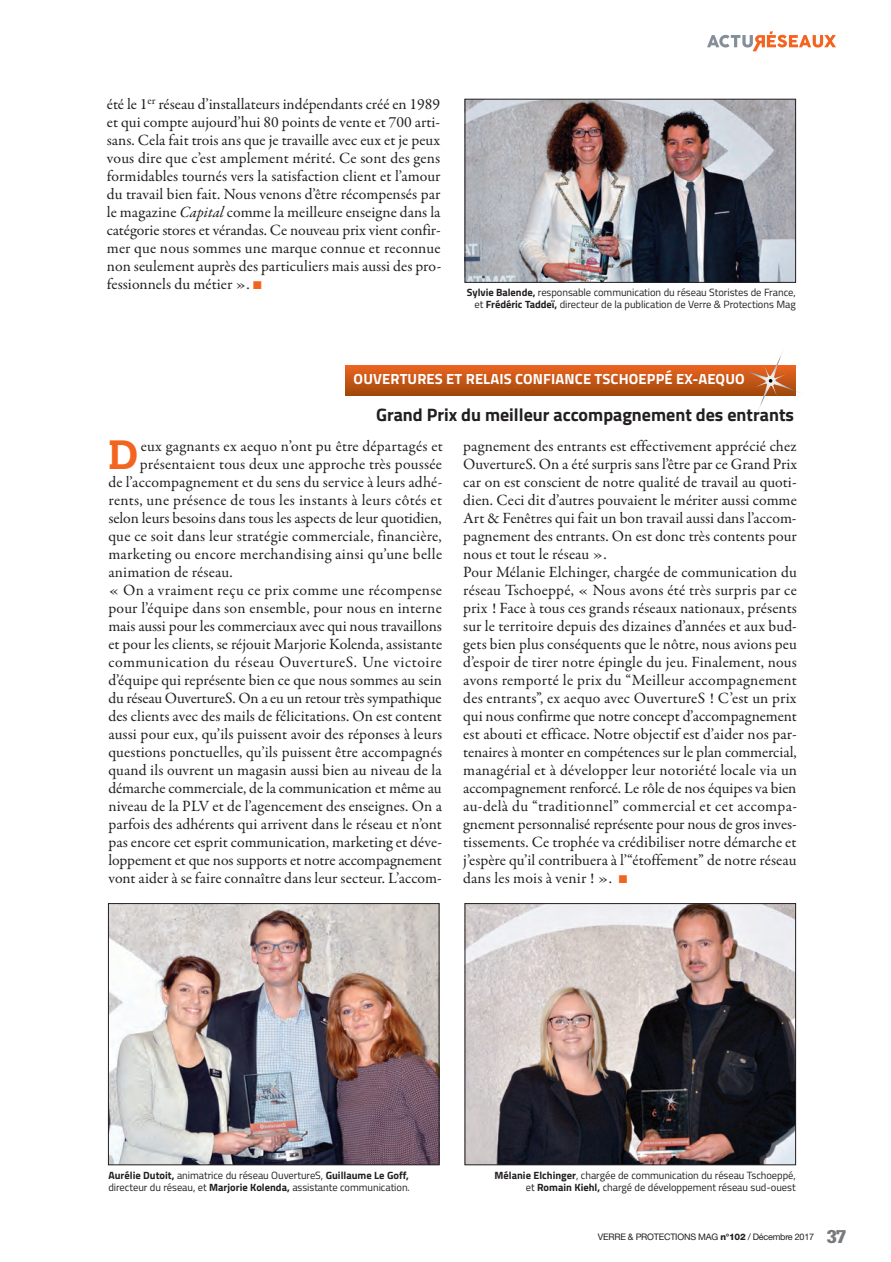
<style>
.page{position:relative;width:891px;height:1262px;background:#fff}
.page>*{position:absolute;margin:0;border:0;box-sizing:border-box;transform-origin:0 0}
.t1{font:700 40.5px "Calvert MT Std";color:#f36421}
.t2{font:700 18px "Titillium";color:#231f20}
.t3{font:15.75px/18px "Garamond Premr Pro";letter-spacing:.005em;color:#231f20;text-align:justify}
.t4{font:15.75px "Garamond Premr Pro";letter-spacing:-.015em;color:#231f20}
.t5{font:15.75px "Garamond Premr Pro";letter-spacing:.03em;color:#231f20}
.t6{font:700 14.7px "Titillium";letter-spacing:.01em;color:#fff}
.t7{font:10.5px/12px "Titillium";letter-spacing:-.005em;color:#231f20;text-align:right}
.t8{font:9px "Helvetica Neue LT Std";letter-spacing:-.025em;color:#231f20}
.s1{font-style:italic}
.s2{color:#f36421}
.s3{font-weight:700}
.s4{font-weight:800}
.s5{font-family:"Glypha LT Std";font-weight:900;font-size:18px;color:#787a7d}
</style>
<div class="page">
<svg style="left:707px;top:31px;width:128px;height:20px"></svg>
<img style="left:466px;top:101px;width:327px;height:180px">
<div style="left:464px;top:99px;width:331px;height:184px;border:1px solid #231f20"></div>
<img style="left:466px;top:905px;width:327px;height:258px">
<div style="left:464px;top:903px;width:331px;height:262px;border:1px solid #231f20"></div>
<img style="left:110px;top:905px;width:327px;height:258px">
<div style="left:108px;top:903px;width:331px;height:262px;border:1px solid #231f20"></div>
<div style="left:345px;top:365px;width:449px;height:30px;background:linear-gradient(to bottom,#ed6421,#a2490d)"></div>
<svg style="left:737px;top:351px;width:63px;height:59px"></svg>
<p class="t3" style="left:107px;top:96px;width:336px">été le 1<sup>er</sup> réseau d’installateurs indépendants créé en 1989 et qui compte aujourd’hui 80 points de vente et 700 arti&shy;sans. Cela fait trois ans que je travaille avec eux et je peux vous dire que c’est amplement mérité. Ce sont des gens formidables tournés vers la satisfaction client et l’amour du travail bien fait. Nous venons d’être récompensés par le magazine <span class="s1">Capital</span> comme la meilleure enseigne dans la catégorie stores et vérandas. Ce nouveau prix vient confir&shy;mer que nous sommes une marque connue et reconnue non seulement auprès des particuliers mais aussi des pro&shy;fessionnels du métier ». <span class="s2">■</span></p>
<p class="t7" style="left:467px;top:288px;width:330px"><span class="s3">Sylvie Balende,</span> responsable communication du réseau Storistes de France, et <span class="s3">Frédéric Taddeï,</span> directeur de la publication de Verre &amp; protections Mag</p>
<p class="t6" style="left:353px;top:374px;width:392px">OUVERTURES ET RELAIS CONFIANCE TSCHOEPPÉ EX-AEQUO</p>
<p class="t2" style="left:376px;top:408px;width:419px">Grand Prix du meilleur accompagnement des entrants</p>
<h1 class="t1" style="left:108px;top:439px;width:31px">D</h1>
<p class="t3" style="left:141px;top:438px;width:303px">eux gagnants ex aequo n’ont pu être départagés et</p>
<p class="t3" style="left:140px;top:456px;width:303px">présentaient tous deux une approche très poussée</p>
<p class="t3" style="left:108px;top:474px;width:335px">de l’accompagnement et du sens du service à leurs adhé-</p>
<p class="t3" style="left:108px;top:492px;width:335px">rents, une présence de tous les instants à leurs côtés et</p>
<p class="t3" style="left:108px;top:510px;width:335px">selon leurs besoins dans tous les aspects de leur quotidien,</p>
<p class="t3" style="left:108px;top:528px;width:335px">que ce soit dans leur stratégie commerciale, financière,</p>
<p class="t3" style="left:108px;top:546px;width:335px">marketing ou encore merchandising ainsi qu’une belle</p>
<p class="t3" style="left:108px;top:564px;width:126px">animation de réseau.</p>
<p class="t3" style="left:108px;top:582px;width:335px">« On a vraiment reçu ce prix comme une récompense</p>
<p class="t3" style="left:108px;top:600px;width:335px">pour l’équipe dans son ensemble, pour nous en interne</p>
<p class="t3" style="left:108px;top:618px;width:335px">mais aussi pour les commerciaux avec qui nous travaillons</p>
<p class="t3" style="left:108px;top:636px;width:335px">et pour les clients, se réjouit Marjorie Kolenda, assistante</p>
<p class="t5" style="left:108px;top:655px;width:335px">communication du réseau OuvertureS. Une victoire</p>
<p class="t3" style="left:108px;top:672px;width:335px">d’équipe qui représente bien ce que nous sommes au sein</p>
<p class="t4" style="left:108px;top:691px;width:334px">du réseau OuvertureS. On a eu un retour très sympathique</p>
<p class="t3" style="left:108px;top:708px;width:335px">des clients avec des mails de félicitations. On est content</p>
<p class="t3" style="left:108px;top:726px;width:335px">aussi pour eux, qu’ils puissent avoir des réponses à leurs</p>
<p class="t3" style="left:108px;top:744px;width:335px">questions ponctuelles, qu’ils puissent être accompagnés</p>
<p class="t3" style="left:108px;top:762px;width:335px">quand ils ouvrent un magasin aussi bien au niveau de la</p>
<p class="t3" style="left:108px;top:780px;width:335px">démarche commerciale, de la communication et même au</p>
<p class="t3" style="left:108px;top:798px;width:335px">niveau de la PLV et de l’agencement des enseignes. On a</p>
<p class="t3" style="left:108px;top:816px;width:335px">parfois des adhérents qui arrivent dans le réseau et n’ont</p>
<p class="t3" style="left:108px;top:834px;width:335px">pas encore cet esprit communication, marketing et déve-</p>
<p class="t3" style="left:108px;top:852px;width:335px">loppement et que nos supports et notre accompagnement</p>
<p class="t3" style="left:108px;top:870px;width:335px">vont aider à se faire connaître dans leur secteur. L’accom-</p>
<p class="t3" style="left:463px;top:438px;width:335px;text-align:left">pagnement des entrants est effectivement apprécié chez OuvertureS. On a été surpris sans l’être par ce Grand Prix car on est conscient de notre qualité de travail au quoti&shy;dien. Ceci dit d’autres pouvaient le mériter aussi comme Art &amp; Fenêtres qui fait un bon travail aussi dans l’accom&shy;pagnement des entrants. On est donc très contents pour nous et tout le réseau ».<br>Pour Mélanie Elchinger, chargée de communication du réseau Tschoeppé, « Nous avons été très surpris par ce prix ! Face à tous ces grands réseaux nationaux, présents sur le territoire depuis des dizaines d’années et aux bud&shy;gets bien plus conséquents que le nôtre, nous avions peu d’espoir de tirer notre épingle du jeu. Finalement, nous avons remporté le prix du “Meilleur accompagnement des entrants”, ex aequo avec OuvertureS ! C’est un prix qui nous confirme que notre concept d’accompagnement est abouti et efficace. Notre objectif est d’aider nos par&shy;tenaires à monter en compétences sur le plan commercial, managérial et à développer leur notoriété locale via un accompagnement renforcé. Le rôle de nos équipes va bien au-delà du “traditionnel” commercial et cet accom pa - gnement personnalisé représente pour nous de gros inves&shy;tissements. Ce trophée va crédibiliser notre démarche et j’espère qu’il contribuera à l’“étoffement” de notre réseau dans les mois à venir ! ». <span class="s2">■</span></p>
<p class="t7" style="left:108px;top:1170px;width:303px;text-align:left"><span class="s3">Aurélie Dutoit,</span> animatrice du réseau ouvertureS, <span class="s3">Guillaume Le Goff, </span>directeur du réseau, et <span class="s3">Marjorie Kolenda,</span> assistante communication.</p>
<p class="t7" style="left:494px;top:1170px;width:302px"><span class="s3">Mélanie Elchinger</span>, chargée de communication du réseau tschoeppé, et <span class="s3">Romain Kiehl,</span> chargé de développement réseau sud-ouest</p>
<p class="t8" style="left:597px;top:1233px;width:250px">VERRE &amp; PROTECTIONS MAG <span class="s4">n°102</span> / Décembre 2017 <span class="s5">37</span></p>
</div>
